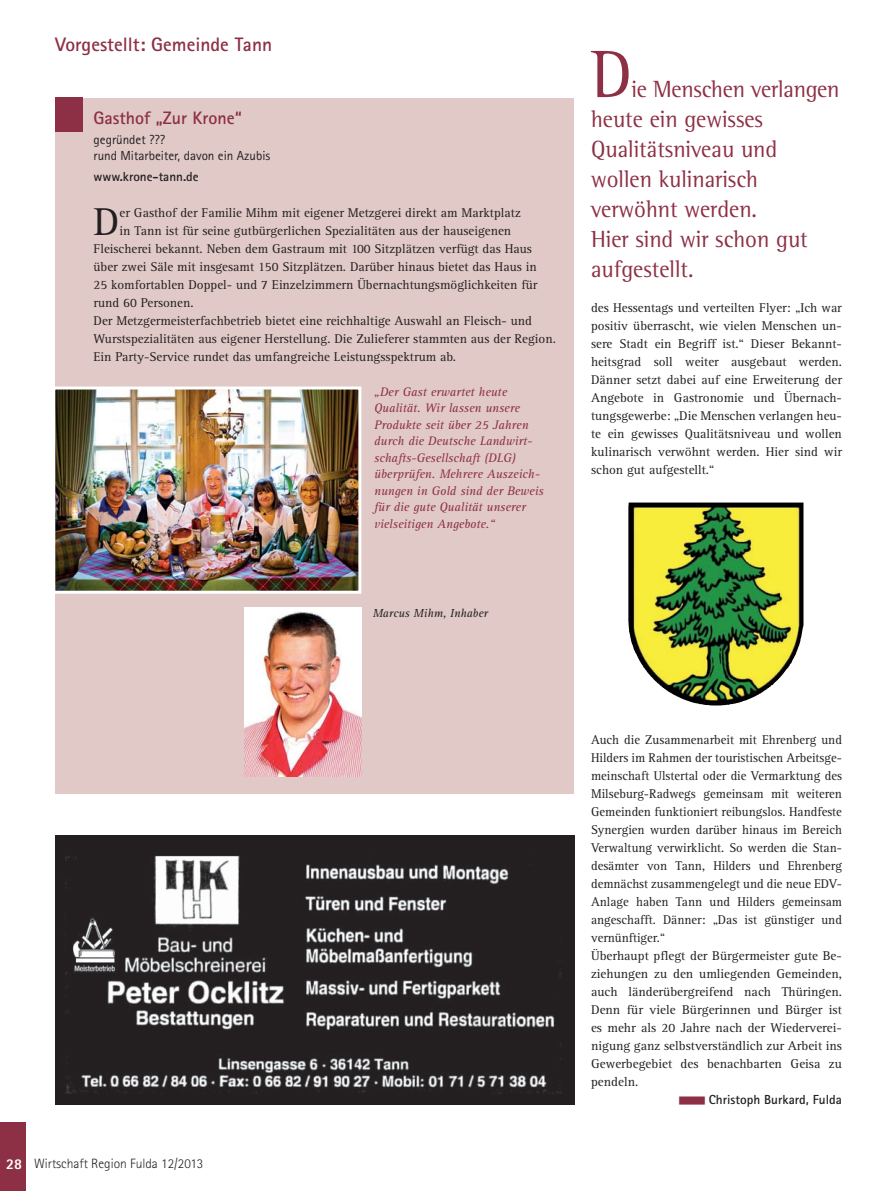
<style>
.page{position:relative;width:893px;height:1191px;background:#fff}
.page>*{position:absolute;margin:0;border:0;box-sizing:border-box;transform-origin:0 0}
.t1{font:68.55px "Rotis Semi Serif";color:#8d2f45;scale:.95 1}
.t2{font:40.2px "Rotis Serif";color:#231f20}
.t3{font:33.75px "Bundesbahn Pi Three";color:#8d2f45;scale:.75 1}
.t4{font:24px/30px "Rotis Semi Serif";color:#8d2f45;scale:.95 1}
.t5{font:700 19.5px "Rotis Sans Serif";color:#8d2f45}
.t6{font:700 18px "Rotis Sans Serif";color:#8d2f45}
.t7{font:300 13.5px "Rotis Sans Serif";color:#231f20}
.t8{font:13.2px/18px "Rotis Serif";color:#231f20;text-align:justify}
.t9{font:13.2px/16.5px "Rotis Sans Serif";color:#231f20}
.t10{font:700 13.2px "Rotis Sans Serif";color:#231f20}
.t11{font:italic 12.75px/16.5px "Rotis Serif";color:#8d2f45}
.t12{font:italic 12px "Rotis Serif";color:#231f20}
.s1{font-weight:800;font-size:15px;color:#fff}
</style>
<div class="page">
<div style="left:0;top:1122px;width:26px;height:68px;background:#8d2f45"></div>
<img style="left:55px;top:835px;width:519px;height:269px">
<div style="left:55px;top:98px;width:519px;height:696px;background:#e0c9c6"></div>
<div style="left:55px;top:98px;width:28px;height:34px;background:#8d2f45"></div>
<img style="left:628px;top:502px;width:175px;height:203px">
<img style="left:56px;top:390px;width:301px;height:199px">
<div style="left:52px;top:386px;width:309px;height:207px;border:3px solid #fff"></div>
<img style="left:245px;top:608px;width:116px;height:168px">
<h3 class="t5" style="left:55px;top:37px;width:218px">Vorgestellt: Gemeinde Tann</h3>
<h3 class="t6" style="left:94px;top:112px;width:150px">Gasthof „Zur Krone“</h3>
<p class="t9" style="left:94px;top:132px;width:178px">gegründet ???<br>rund Mitarbeiter, davon ein Azubis</p>
<p class="t10" style="left:94px;top:172px;width:106px">www.krone-tann.de</p>
<h2 class="t2" style="left:94px;top:207px;width:28px">D</h2>
<p class="t8" style="left:120px;top:205px;width:403px">er Gasthof der Familie Mihm mit eigener Metzgerei direkt am Marktplatz</p>
<p class="t8" style="left:120px;top:223px;width:393px">in Tann ist für seine gutbürgerlichen Spezialitäten aus der hauseigenen</p>
<p class="t8" style="left:94px;top:241px;width:440px">Fleischerei bekannt. Neben dem Gastraum mit 100 Sitzplätzen verfügt das Haus</p>
<p class="t8" style="left:94px;top:259px;width:445px">über zwei Säle mit insgesamt 150 Sitzplätzen. Darüber hinaus bietet das Haus in</p>
<p class="t8" style="left:94px;top:277px;width:445px">25 komfortablen Doppel- und 7 Einzelzimmern Übernachtungsmöglichkeiten für</p>
<p class="t8" style="left:94px;top:295px;width:101px">rund 60 Personen.</p>
<p class="t8" style="left:94px;top:313px;width:440px">Der Metzgermeisterfachbetrieb bietet eine reichhaltige Auswahl an Fleisch- und</p>
<p class="t8" style="left:94px;top:331px;width:464px">Wurstspezialitäten aus eigener Herstellung. Die Zulieferer stammten aus der Region.</p>
<p class="t8" style="left:94px;top:349px;width:364px">Ein Party-Service rundet das umfangreiche Leistungsspektrum ab.</p>
<p class="t11" style="left:374px;top:384px;width:171px">„Der Gast erwartet heute<br>Qualität. Wir lassen unsere<br>Produkte seit über 25 Jahren durch die Deutsche Landwirt&shy;schafts-Gesellschaft (DLG) überprüfen. Mehrere Auszeich&shy;nungen in Gold sind der Beweis für die gute Qualität unserer vielseitigen Angebote.“</p>
<p class="t12" style="left:373px;top:608px;width:117px">Marcus Mihm, Inhaber</p>
<h1 class="t1" style="left:591px;top:49px;width:45px">D</h1>
<h3 class="t4" style="left:591px;top:76px;width:263px;text-indent:40px">ie Menschen verlangen heute ein gewisses<br>Qualitätsniveau und wollen kulinarisch verwöhnt werden.<br>Hier sind wir schon gut aufgestellt.</h3>
<p class="t8" style="left:591px;top:299px;width:252px">des Hessentags und verteilten Flyer: „Ich war positiv überrascht, wie vielen Menschen un&shy;sere Stadt ein Begriff ist.“ Dieser Bekannt&shy;heitsgrad soll weiter ausgebaut werden.<br>Dänner setzt dabei auf eine Erweiterung der Angebote in Gastronomie und Übernach&shy;tungsgewerbe: „Die Menschen verlangen heu&shy;te ein gewisses Qualitätsniveau und wollen kulinarisch verwöhnt werden. Hier sind wir schon gut aufgestellt.“</p>
<p class="t7" style="left:6px;top:1159px;width:199px"><span class="s1">28</span> Wirtschaft Region Fulda 12/2013</p>
<p class="t8" style="left:591px;top:731px;width:252px;text-align:left">Auch die Zusammenarbeit mit Ehrenberg und Hilders im Rahmen der touristischen Arbeitsge&shy;meinschaft Ulstertal oder die Vermarktung des Milseburg-Radwegs gemeinsam mit weiteren Gemeinden funktioniert reibungslos. Handfeste Synergien wurden darüber hinaus im Bereich Verwaltung verwirklicht. So werden die Stan&shy;desämter von Tann, Hilders und Ehrenberg demnächst zusammengelegt und die neue EDV-Anlage haben Tann und Hilders gemeinsam angeschafft. Dänner: „Das ist günstiger und vernünftiger.“<br>Überhaupt pflegt der Bürgermeister gute Be&shy;ziehungen zu den umliegenden Gemeinden, auch länderübergreifend nach Thüringen.<br>Denn für viele Bürgerinnen und Bürger ist es mehr als 20 Jahre nach der Wiederverei&shy;nigung ganz selbstverständlich zur Arbeit ins Gewerbegebiet des benachbarten Geisa zu pendeln.</p>
<h3 class="t3" style="left:679px;top:1084px;width:36px">-</h3>
<p class="t10" style="left:709px;top:1095px;width:135px">Christoph Burkard, Fulda</p>
</div>
